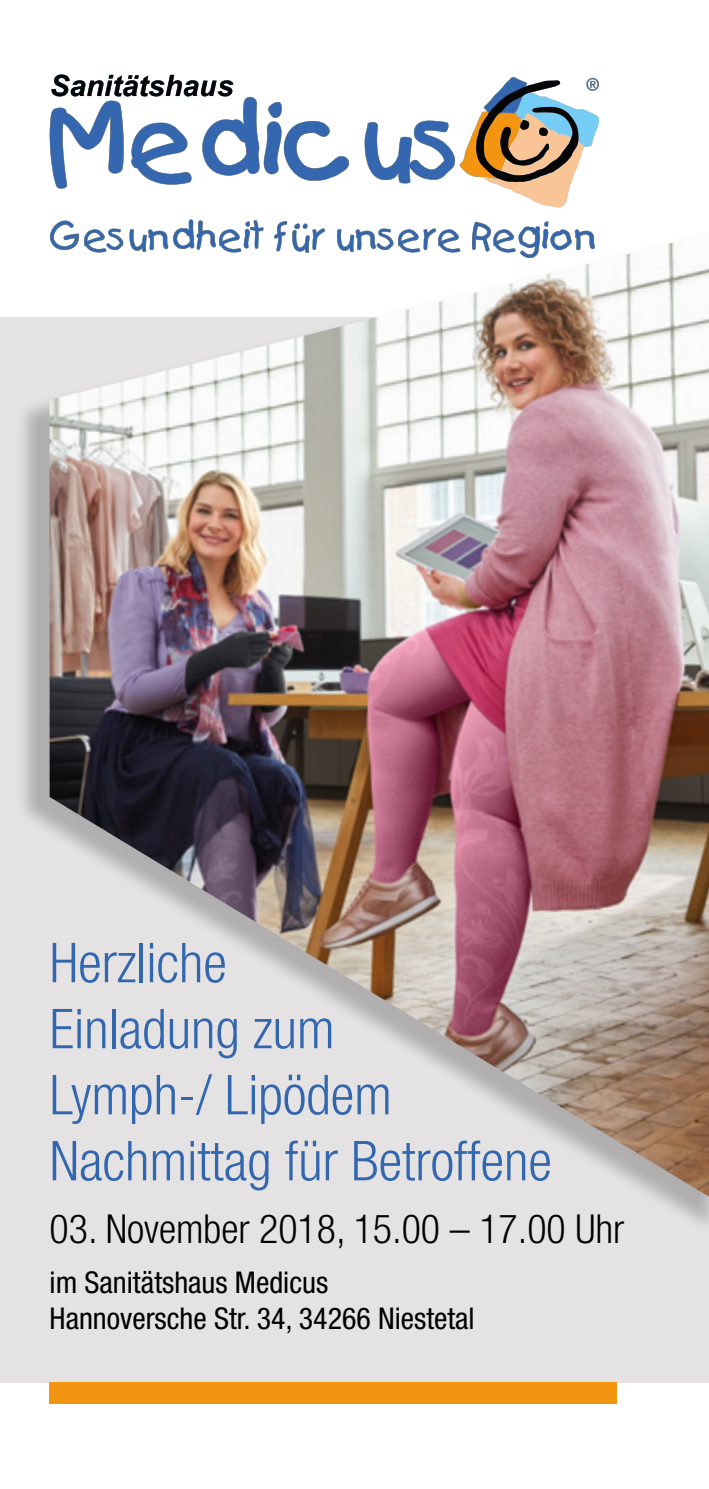
<style>
.page{position:relative;width:709px;height:1489px;background:#fff}
.page>*{position:absolute;margin:0;border:0;box-sizing:border-box;transform-origin:0 0}
.t1{font:300 condensed 55px/66px "Helvetica Neue LT Std";color:#3267b0}
.t2{font:300 condensed 40px "Helvetica Neue LT Std";color:#000}
.t3{font:condensed 30px/36px "Helvetica Neue LT Std";color:#000}
</style>
<div class="page">
<div style="left:0;top:317px;width:709px;height:1065px;background:#e4e2e2"></div>
<div style="left:50px;top:1382px;width:567px;height:21px;background:#f49512"></div>
<svg style="left:50px;top:77px;width:548px;height:152px"></svg>
<svg style="left:51px;top:74px;width:528px;height:108px"></svg>
<div style="left:15px;top:229px;width:694px;height:1005px;background:#000;opacity:.23"></div>
<img style="left:50px;top:234px;width:659px;height:962px">
<p class="t1" style="left:50px;top:929px;width:504px">Herzliche<br>Einladung zum<br>Lymph-/ Lipödem<br>Nachmittag für Betroffene</p>
<p class="t2" style="left:50px;top:1205px;width:576px">03. November 2018, 15.00 – 17.00 Uhr</p>
<p class="t3" style="left:50px;top:1263px;width:426px">im Sanitätshaus Medicus<br>Hannoversche Str. 34, 34266 Niestetal</p>
</div>
